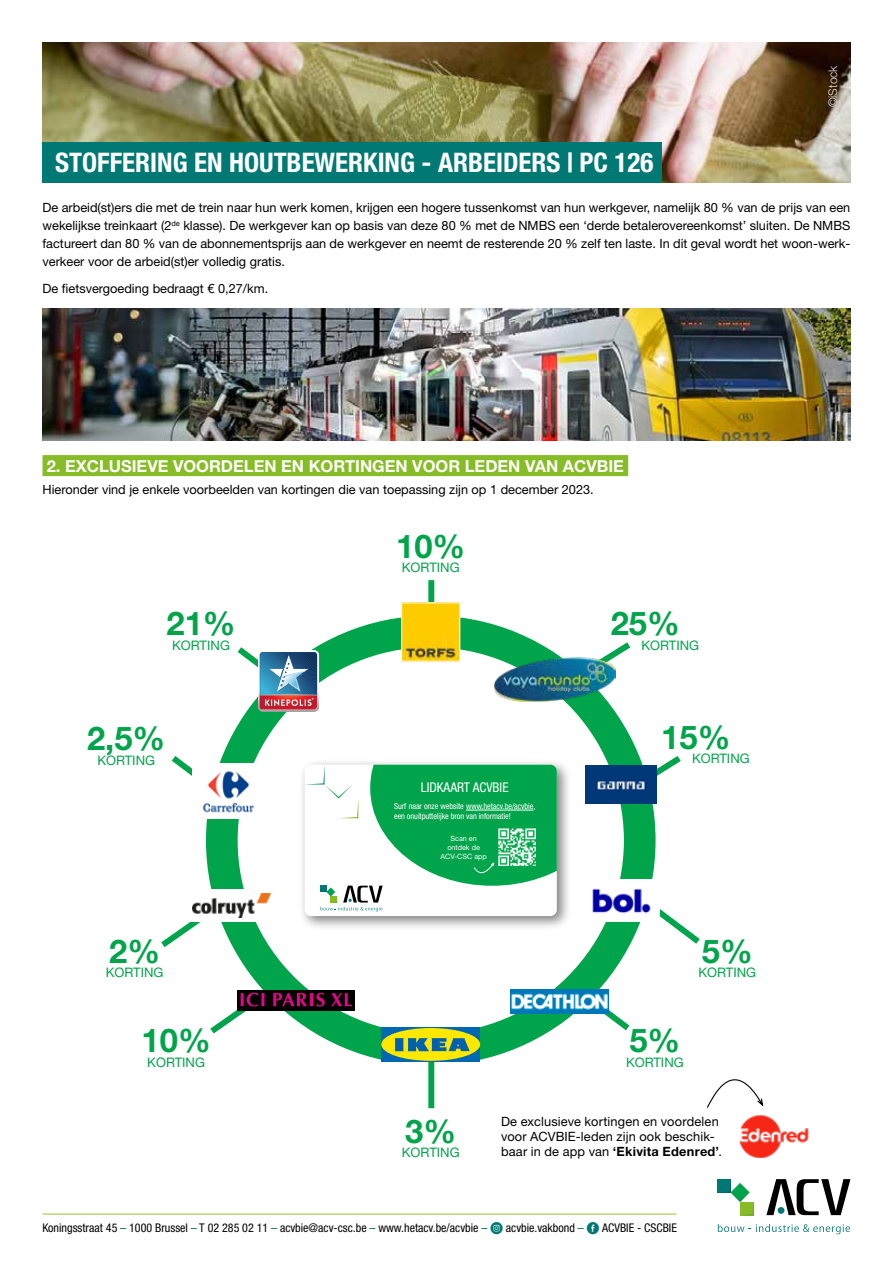
<style>
.page{position:relative;width:893px;height:1263px;background:#fff}
.page>*{position:absolute;margin:0;border:0;box-sizing:border-box;transform-origin:0 0}
.t1{font:700 32.7px "Helvetica Neue LT Pro";color:#00a44b}
.t2{font:700 condensed 27px "Helvetica Neue LT Pro";color:#fff}
.t3{font:700 16.5px "Helvetica Neue LT Pro";color:#fff}
.t4{font:condensed 13.5px "Helvetica Neue LT Std";color:#fff}
.t5{font:13.05px "Helvetica Neue";color:#00a44b}
.t6{font:12.75px/18px "Helvetica Neue";color:#000;text-align:justify}
.t7{font:700 12.75px "Helvetica Neue LT Pro";letter-spacing:.02em;color:#000}
.t8{font:condensed 12px "Helvetica Neue LT Std";color:#000}
.t9{font:300 12px "Helvetica Neue LT Pro";color:#e3e3e3}
.t10{font:condensed 8.25px/9.9px "Helvetica Neue LT Std";letter-spacing:-.01em;color:#fff}
.t11{font:7.2px/8.7px "Helvetica Neue";color:#fff;text-align:center}
.s1{font-family:"Helvetica Neue";font-weight:400}
.s2{color:#066}
.s3{font-family:"Social Media Circled";font-stretch:normal;color:#007873}
</style>
<div class="page">
<img style="left:43px;top:43px;width:807px;height:140px">
<svg style="left:766px;top:1179px;width:84px;height:36px"></svg>
<svg style="left:718px;top:1224px;width:132px;height:10px"></svg>
<svg style="left:717px;top:1179px;width:36px;height:36px"></svg>
<hr style="left:43px;top:1214px;width:633px;height:1px;background:#9ac431">
<div style="left:43px;top:143px;width:619px;height:40px;background:#007873"></div>
<div style="left:43px;top:455px;width:585px;height:21px;background:#86bc25"></div>
<img style="left:43px;top:309px;width:807px;height:131px">
<svg style="left:161px;top:922px;width:40px;height:25px"></svg>
<svg style="left:171px;top:750px;width:54px;height:26px"></svg>
<svg style="left:575px;top:986px;width:55px;height:45px"></svg>
<svg style="left:660px;top:909px;width:40px;height:35px"></svg>
<svg style="left:656px;top:756px;width:25px;height:40px"></svg>
<svg style="left:573px;top:642px;width:58px;height:38px"></svg>
<div style="left:428px;top:580px;width:6px;height:56px;background:#00a44b"></div>
<div style="left:299px;top:759px;width:273px;height:172px;background:#000;opacity:.5"></div>
<div style="left:305px;top:765px;width:252px;height:151px;background:#fff;border-radius:6px"></div>
<svg style="left:305px;top:765px;width:252px;height:146px"></svg>
<div style="left:320px;top:885px;width:6px;height:7px;background:#007873"></div>
<div style="left:331px;top:896px;width:6px;height:7px;background:#86bc25"></div>
<div style="left:206px;top:615px;width:450px;height:450px;border:32px solid #00a44b;border-radius:50%"></div>
<div style="left:238px;top:990px;width:117px;height:21px;background:#000"></div>
<svg style="left:210px;top:991px;width:55px;height:43px"></svg>
<svg style="left:273px;top:993px;width:52px;height:13px"></svg>
<svg style="left:331px;top:993px;width:21px;height:13px"></svg>
<img style="left:511px;top:990px;width:97px;height:23px">
<div style="left:193px;top:763px;width:73px;height:56px;background:#fff"></div>
<img style="left:202px;top:771px;width:53px;height:42px">
<img style="left:403px;top:604px;width:55px;height:55px">
<div style="left:382px;top:1020px;width:98px;height:46px;background:#fff"></div>
<div style="left:382px;top:1027px;width:98px;height:35px;background:#0067b2"></div>
<div style="left:382px;top:1028px;width:98px;height:33px;background:#ffe800;border-radius:50%"></div>
<svg style="left:395px;top:1038px;width:75px;height:13px"></svg>
<img style="left:237px;top:645px;width:82px;height:67px">
<div style="left:187px;top:889px;width:90px;height:32px;background:#fff"></div>
<img style="left:192px;top:893px;width:79px;height:25px">
<img style="left:586px;top:765px;width:70px;height:39px">
<div style="left:428px;top:1062px;width:6px;height:46px;background:#00a44b"></div>
<img style="left:494px;top:658px;width:121px;height:43px">
<img style="left:740px;top:1115px;width:69px;height:42px">
<svg style="left:707px;top:1079px;width:57px;height:42px"></svg>
<img style="left:592px;top:880px;width:60px;height:41px">
<h2 class="t2" style="left:55px;top:147px;width:600px">STOFFERING EN HOUTBEWERKING - ARBEIDERS | PC 126</h2>
<p class="t9" style="left:825px;top:107px;width:43px;rotate:-90deg">©iStock</p>
<p class="t6" style="left:43px;top:199px;width:809px">De arbeid(st)ers die met de trein naar hun werk komen, krijgen een hogere tussenkomst van hun werkgever, namelijk 80 % van de prijs van een wekelijkse treinkaart (2<sup>de</sup> klasse). De werkgever kan op basis van deze 80 % met de NMBS een ‘derde betalerovereenkomst’ sluiten. De NMBS factureert dan 80 % van de abonnementsprijs aan de werkgever en neemt de resterende 20 % zelf ten laste. In dit geval wordt het woon-werk&shy;verkeer voor de arbeid(st)er volledig gratis.</p>
<p class="t6" style="left:43px;top:280px;width:227px">De fietsvergoeding bedraagt € 0,27/km.</p>
<p class="t3" style="left:47px;top:456px;width:579px">2. EXCLUSIEVE VOORDELEN EN KORTINGEN VOOR LEDEN VAN ACVBIE</p>
<p class="t6" style="left:43px;top:482px;width:553px">Hieronder vind je enkele voorbeelden van kortingen die van toepassing zijn op 1 december 2023.</p>
<h1 class="t1" style="left:396px;top:526px;width:71px">10%</h1>
<p class="t5" style="left:402px;top:558px;width:59px">KORTING</p>
<h1 class="t1" style="left:166px;top:604px;width:71px">21%</h1>
<p class="t5" style="left:172px;top:636px;width:59px">KORTING</p>
<h1 class="t1" style="left:611px;top:604px;width:71px">25%</h1>
<p class="t5" style="left:641px;top:636px;width:59px">KORTING</p>
<h1 class="t1" style="left:87px;top:718px;width:80px">2,5%</h1>
<p class="t5" style="left:97px;top:751px;width:59px">KORTING</p>
<h1 class="t1" style="left:661px;top:717px;width:71px">15%</h1>
<p class="t5" style="left:692px;top:749px;width:59px">KORTING</p>
<p class="t4" style="left:421px;top:779px;width:89px">LIDKAART ACVBIE</p>
<p class="t10" style="left:394px;top:801px;width:143px">Surf naar onze website www.hetacv.be/acvbie, een onuitputtelijke bron van informatie!</p>
<p class="t11" style="left:440px;top:835px;width:48px">Scan en ontdek de<br>ACV-CSC app</p>
<h1 class="t1" style="left:109px;top:931px;width:52px">2%</h1>
<h1 class="t1" style="left:702px;top:931px;width:52px">5%</h1>
<p class="t5" style="left:106px;top:963px;width:59px">KORTING</p>
<p class="t5" style="left:698px;top:963px;width:59px">KORTING</p>
<h1 class="t1" style="left:142px;top:1020px;width:71px">10%</h1>
<p class="t5" style="left:147px;top:1053px;width:59px">KORTING</p>
<p class="t5" style="left:626px;top:1053px;width:59px">KORTING</p>
<h1 class="t1" style="left:629px;top:1020px;width:52px">5%</h1>
<h1 class="t1" style="left:405px;top:1111px;width:52px">3%</h1>
<p class="t5" style="left:402px;top:1143px;width:59px">KORTING</p>
<p class="t6" style="left:501px;top:1114px;width:219px;line-height:15.3px">De exclusieve kortingen en voordelen voor ACVBIE-leden zijn ook beschik-</p>
<p class="t7" style="left:501px;top:1144px;width:222px"><span class="s1">baar in de app van</span> ‘Ekivita Edenred’<span class="s1">.</span></p>
<p class="t8" style="left:43px;top:1220px;width:636px">Koningsstraat 45 <span class="s2">–</span> 1000 Brussel <span class="s2">–</span> T 02 285 02 11 <span class="s2">–</span> acvbie@acv-csc.be <span class="s2">–</span> www.hetacv.be/acvbie <span class="s2">–</span> <span class="s3">Q</span> acvbie.vakbond <span class="s2">–</span> <span class="s3">E</span> ACVBIE - CSCBIE</p>
</div>
